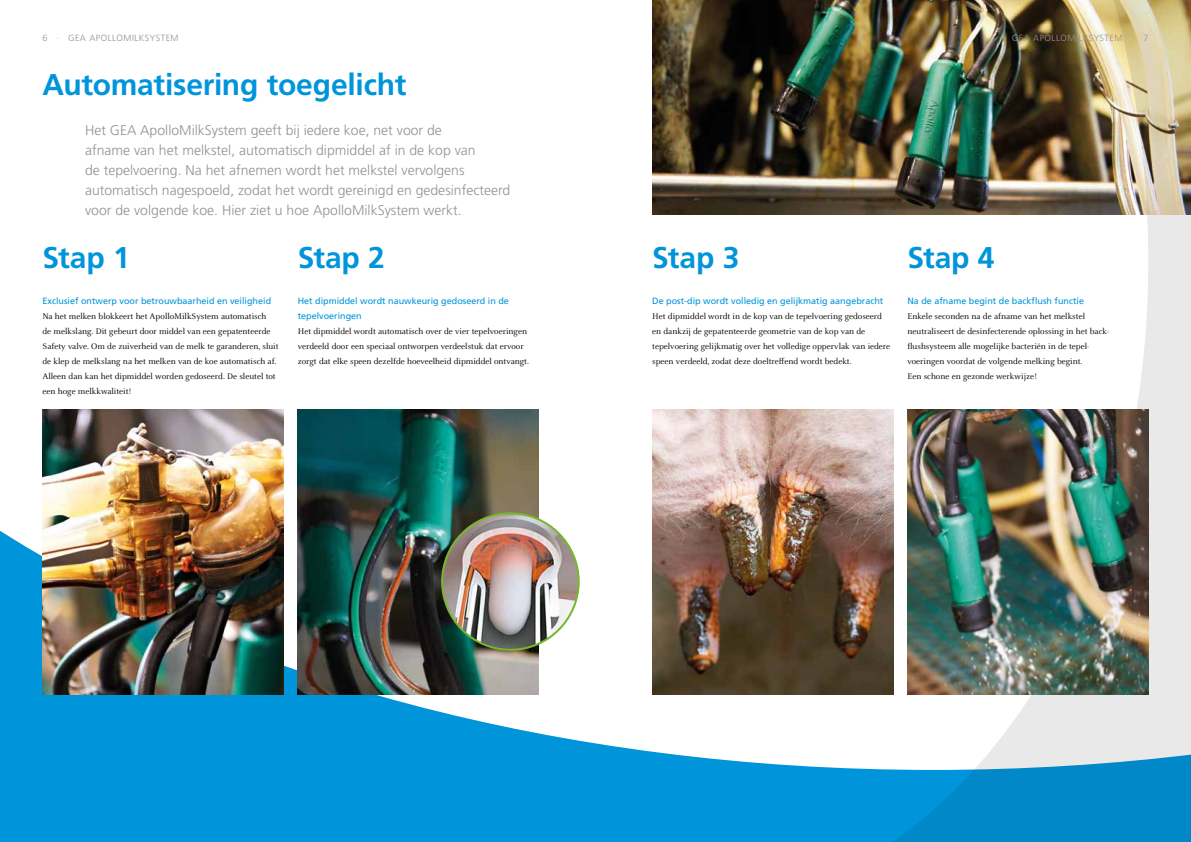
<style>
.page{position:relative;width:1191px;height:842px;background:#fff}
.page>*{position:absolute;margin:0;border:0;box-sizing:border-box;transform-origin:0 0}
.t1{font:700 30px "Frutiger";letter-spacing:-.01em;color:#0095db}
.t2{font:300 14px/20px "Frutiger LT Std";color:#929292}
.t3{font:9px/15px "Celeste OT";color:#000}
.t4{font:9px/15px "Frutiger LT";color:#0095db}
.t5{font:300 9px "Frutiger LT Std";letter-spacing:.05em;color:#929292}
</style>
<div class="page">
<img style="left:652px;top:0;width:228px;height:214px">
<img style="left:880px;top:0;width:311px;height:525px">
<svg style="left:0;top:525px;width:1191px;height:317px;fill:#0095db"></svg>
<img style="left:43px;top:409px;width:240px;height:285px">
<img style="left:298px;top:409px;width:241px;height:285px">
<img style="left:442px;top:513px;width:136px;height:137px;border-radius:68px">
<img style="left:652px;top:409px;width:241px;height:285px">
<img style="left:907px;top:409px;width:241px;height:285px">
<p class="t5" style="left:43px;top:33px;width:138px">6 · GEA APOLLOMILKSYSTEM</p>
<p class="t5" style="left:1012px;top:33px;width:138px">GEA APOLLOMILKSYSTEM · 7</p>
<h1 class="t1" style="left:43px;top:67px;width:365px">Automatisering toegelicht</h1>
<p class="t2" style="left:85px;top:120px;width:427px">Het GEA ApolloMilkSystem geeft bij iedere koe, net voor de<br>afname van het melkstel, automatisch dipmiddel af in de kop van<br>de tepelvoering. Na het afnemen wordt het melkstel vervolgens automatisch nagespoeld, zodat het wordt gereinigd en gedesinfecteerd voor de volgende koe. Hier ziet u hoe ApolloMilkSystem werkt.</p>
<h1 class="t1" style="left:43px;top:240px;width:89px">Stap 1</h1>
<p class="t4" style="left:298px;top:294px;width:213px">Het dipmiddel wordt nauwkeurig gedoseerd in de tepelvoeringen</p>
<p class="t3" style="left:298px;top:324px;width:233px">Het dipmiddel wordt automatisch over de vier tepelvoeringen verdeeld door een speciaal ontworpen verdeelstuk dat ervoor zorgt dat elke speen dezelfde hoeveelheid dipmiddel ontvangt.</p>
<h1 class="t1" style="left:298px;top:240px;width:89px">Stap 2</h1>
<h1 class="t1" style="left:652px;top:240px;width:89px">Stap 3</h1>
<h1 class="t1" style="left:907px;top:240px;width:89px">Stap 4</h1>
<p class="t4" style="left:652px;top:294px;width:233px">De post-dip wordt volledig en gelijkmatig aangebracht</p>
<p class="t3" style="left:652px;top:309px;width:240px">Het dipmiddel wordt in de kop van de tepelvoering gedoseerd en dankzij de gepatenteerde geometrie van de kop van de tepelvoering gelijkmatig over het volledige oppervlak van iedere speen verdeeld, zodat deze doeltreffend wordt bedekt.</p>
<p class="t4" style="left:43px;top:294px;width:230px">Exclusief ontwerp voor betrouwbaarheid en veiligheid</p>
<p class="t3" style="left:43px;top:309px;width:238px">Na het melken blokkeert het ApolloMilkSystem automatisch<br>de melkslang. Dit gebeurt door middel van een gepatenteerde Safety valve. Om de zuiverheid van de melk te garanderen, sluit de klep de melkslang na het melken van de koe automatisch af.<br>Alleen dan kan het dipmiddel worden gedoseerd. De sleutel tot een hoge melkkwaliteit!</p>
<p class="t4" style="left:907px;top:294px;width:178px">Na de afname begint de backflush functie</p>
<p class="t3" style="left:907px;top:309px;width:203px">Enkele seconden na de afname van het melkstel neutraliseert de desinfecterende oplossing in het back&shy;flushsysteem alle mogelijke bacteriën in de tepel&shy;voeringen voordat de volgende melking begint.<br>Een schone en gezonde werkwijze!</p>
</div>
